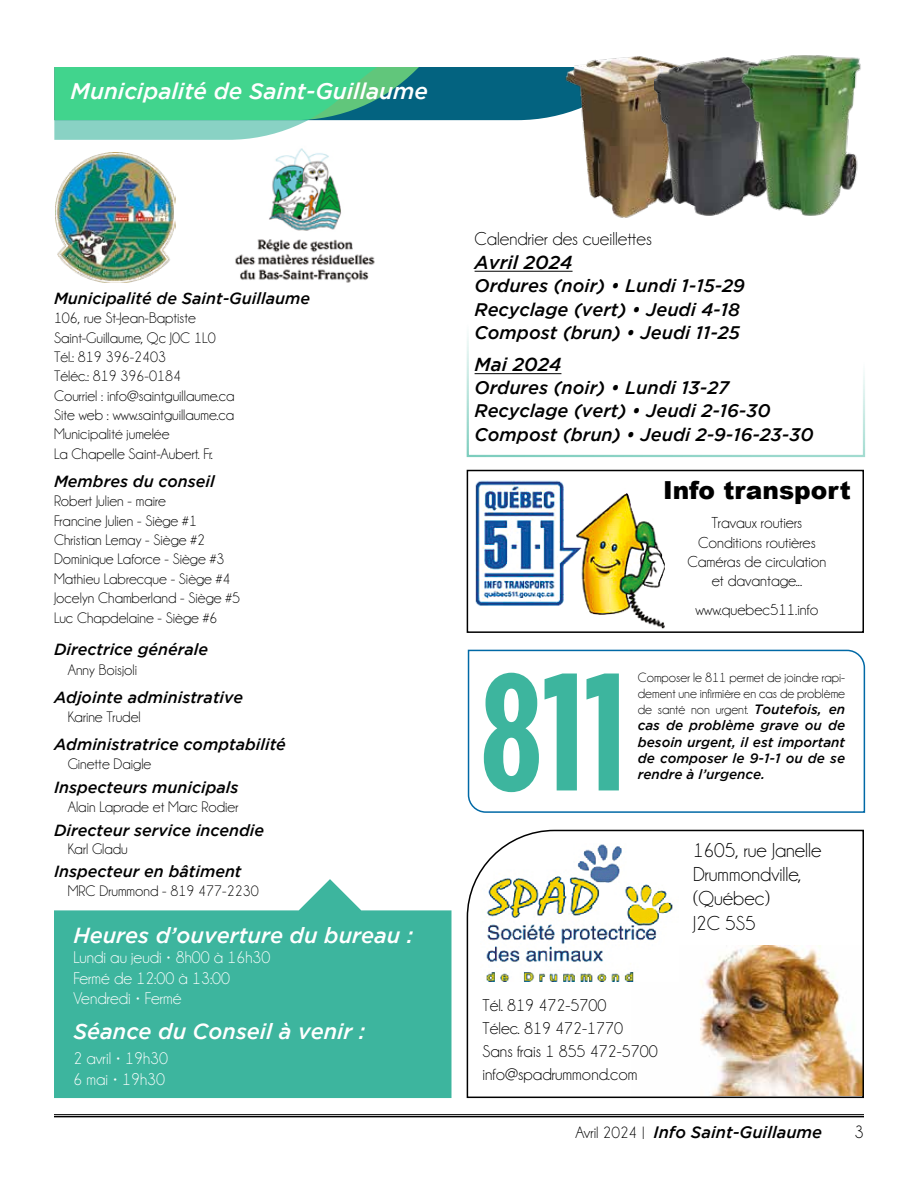
<style>
.page{position:relative;width:918px;height:1188px;background:#fff}
.page>*{position:absolute;margin:0;border:0;box-sizing:border-box;transform-origin:0 0}
.t1{font:700 165.9px "Gotham Condensed";color:#3db59e}
.t2{font:900 24.9px "Arial";color:#000}
.t3{font:italic 500 22.5px "Gotham";color:#fff}
.t4{font:italic 500 21.75px "Gotham";color:#fff}
.t5{font:20.4px/24.5px "Champagne&Limousines";color:#000}
.t6{font:18.75px "Champagne&Limousines";color:#000}
.t7{font:italic 500 18.75px "Gotham";color:#000}
.t8{font:italic 500 18.15px/23.7px "Gotham";color:#000}
.t9{font:18px "Champagne&Limousines";color:#000}
.t10{font:17.25px/23.1px "Champagne&Limousines";color:#000}
.t11{font:17.1px/20.5px "Champagne&Limousines";color:#fff}
.t12{font:italic 500 16.5px "Gotham";color:#000}
.t13{font:italic 500 16.05px "Gotham";color:#000}
.t14{font:16.05px/19.2px "Champagne&Limousines";color:#000;text-align:center}
.t15{font:15.3px/19.4px "Champagne&Limousines";color:#000}
.t16{font:13.5px/16.2px "Champagne&Limousines";color:#000;text-align:justify}
.t17{font:italic 500 13.5px/16.2px "Gotham";color:#000;text-align:justify}
.s1{font-family:"Gotham";font-weight:500;font-style:italic}
.s2{font-family:"Champagne&Limousines";font-weight:400;font-style:normal}
</style>
<div class="page">
<hr style="left:54px;top:1114px;width:810px;height:1px;background:#000">
<hr style="left:54px;top:1116px;width:810px;height:1px;background:#000">
<svg style="left:54px;top:68px;width:507px;height:72px;background:#58bca1"></svg>
<img style="left:56px;top:153px;width:120px;height:130px">
<img style="left:235px;top:148px;width:140px;height:135px">
<img style="left:561px;top:56px;width:93px;height:162px">
<img style="left:654px;top:57px;width:86px;height:159px">
<img style="left:740px;top:55px;width:121px;height:161px">
<hr style="left:475px;top:271px;width:98px;height:1px;background:#000">
<hr style="left:475px;top:373px;width:86px;height:1px;background:#000">
<svg style="left:54px;top:879px;width:397px;height:219px;background:#56beaa"></svg>
<div style="left:467px;top:470px;width:397px;height:163px;border:2px solid #000"></div>
<img style="left:475px;top:480px;width:190px;height:149px">
<svg style="left:467px;top:649px;width:399px;height:164px"></svg>
<img style="left:466px;top:829px;width:398px;height:270px">
<h3 class="t3" style="left:71px;top:78px;width:359px">Municipalité de Saint-Guillaume</h3>
<p class="t13" style="left:54px;top:289px;width:258px">Municipalité de Saint-Guillaume</p>
<p class="t15" style="left:54px;top:309px;width:182px">106, rue St-Jean-Baptiste<br>Saint-Guillaume, Qc J0C 1L0<br>Tél.: 819 396-2403<br>Téléc.: 819 396-0184<br>Courriel : info@saintguillaume.ca<br>Site web : www.saintguillaume.ca<br>Municipalité jumelée<br>La Chapelle Saint-Aubert. Fr.</p>
<p class="t13" style="left:54px;top:472px;width:162px">Membres du conseil</p>
<p class="t15" style="left:54px;top:492px;width:188px">Robert Julien - maire<br>Francine Julien - Siège #1<br>Christian Lemay - Siège #2<br>Dominique Laforce - Siège #3<br>Mathieu Labrecque - Siège #4<br>Jocelyn Chamberland - Siège #5<br>Luc Chapdelaine - Siège #6</p>
<p class="t13" style="left:54px;top:641px;width:156px">Directrice générale</p>
<p class="t15" style="left:68px;top:660px;width:71px">Anny Boisjoli</p>
<p class="t13" style="left:54px;top:688px;width:191px">Adjointe administrative</p>
<p class="t15" style="left:68px;top:707px;width:74px">Karine Trudel</p>
<p class="t13" style="left:54px;top:735px;width:233px">Administratrice comptabilité</p>
<p class="t15" style="left:68px;top:755px;width:85px">Ginette Daigle</p>
<p class="t13" style="left:54px;top:778px;width:186px">Inspecteurs municipals</p>
<p class="t15" style="left:68px;top:797px;width:172px">Alain Laprade et Marc Rodier</p>
<p class="t13" style="left:54px;top:821px;width:212px">Directeur service incendie</p>
<p class="t15" style="left:68px;top:839px;width:62px">Karl Gladu</p>
<p class="t13" style="left:54px;top:862px;width:189px">Inspecteur en bâtiment</p>
<p class="t15" style="left:68px;top:882px;width:193px">MRC Drummond - 819 477-2230</p>
<h3 class="t4" style="left:73px;top:922px;width:341px">Heures d’ouverture du bureau :</h3>
<p class="t11" style="left:73px;top:947px;width:199px">Lundi au jeudi • 8h00 à 16h30<br>Fermé de 12:00 à 13:00<br>Vendredi • Fermé</p>
<h3 class="t4" style="left:73px;top:1019px;width:294px">Séance du Conseil à venir :</h3>
<p class="t11" style="left:73px;top:1049px;width:96px">2 avril • 19h30<br>6 mai • 19h30</p>
<p class="t6" style="left:475px;top:229px;width:179px">Calendrier des cueillettes</p>
<p class="t7" style="left:475px;top:252px;width:99px">Avril 2024</p>
<p class="t8" style="left:475px;top:274px;width:272px">Ordures (noir) • Lundi 1-15-29<br>Recyclage (vert) • Jeudi 4-18<br>Compost (brun) • Jeudi 11-25</p>
<p class="t8" style="left:475px;top:375px;width:340px">Ordures (noir) • Lundi 13-27<br>Recyclage (vert) • Jeudi 2-16-30<br>Compost (brun) • Jeudi 2-9-16-23-30</p>
<p class="t7" style="left:475px;top:354px;width:88px">Mai 2024</p>
<h2 class="t2" style="left:663px;top:472px;width:189px">Info transport</h2>
<p class="t14" style="left:687px;top:514px;width:141px">Travaux routiers<br>Conditions routières<br>Caméras de circulation et davantage...</p>
<p class="t14" style="left:695px;top:600px;width:124px">www.quebec511.info</p>
<h1 class="t1" style="left:481px;top:635px;width:147px">811</h1>
<p class="t16" style="left:638px;top:669px;width:209px">Composer le 811 permet de joindre rapi&shy;dement une infirmière en cas de problème de santé non urgent. <span class="s1">Toutefois, en</span></p>
<p class="t17" style="left:638px;top:717px;width:209px">cas de problème grave ou de besoin urgent, il est important de composer le 9-1-1 ou de se</p>
<p class="t17" style="left:638px;top:766px;width:129px">rendre à l’urgence.</p>
<h3 class="t5" style="left:693px;top:838px;width:130px">1605, rue Janelle<br>Drummondville, (Québec)<br>J2C 5S5</h3>
<p class="t10" style="left:483px;top:994px;width:177px">Tél. 819 472-5700<br>Télec. 819 472-1770<br>Sans frais 1 855 472-5700 info@spadrummond.com</p>
<p class="t12" style="left:575px;top:1123px;width:248px"><span class="s2">Avril 2024 |</span> Info Saint-Guillaume</p>
<p class="t9" style="left:855px;top:1123px;width:11px">3</p>
</div>
